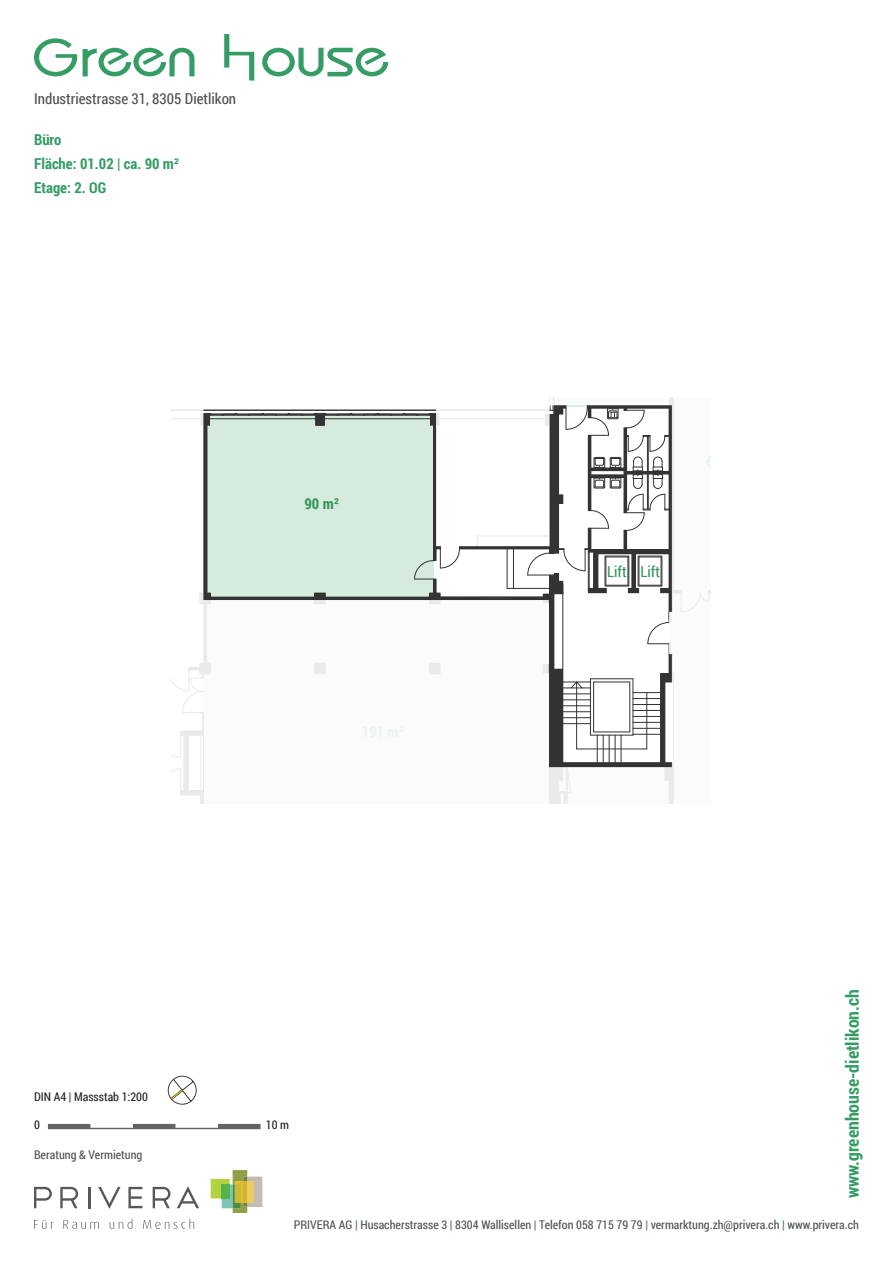
<style>
.page{position:relative;width:893px;height:1263px;background:#fff}
.page>*{position:absolute;margin:0;border:0;box-sizing:border-box;transform-origin:0 0}
.t1{font:700 18px "Roboto Condensed";color:#349c64}
.t2{font:700 15px/24px "Roboto Condensed";color:#349c64}
.t3{font:15px "Roboto Condensed";color:#4d5152}
.t4{font:15px "Roboto Condensed";color:#33965a}
.t5{font:700 15px "Roboto Condensed";color:#33965a}
.t6{font:12px "Roboto Condensed";color:#4d5152}
.t7{font:12px "Roboto Condensed";color:#231f20}
.s1{font-weight:700;color:#44863e}
</style>
<div class="page">
<svg style="left:170px;top:397px;width:541px;height:407px"></svg>
<svg style="left:34px;top:38px;width:43px;height:38px"></svg>
<svg style="left:83px;top:48px;width:112px;height:28px"></svg>
<svg style="left:224px;top:34px;width:30px;height:47px"></svg>
<svg style="left:262px;top:48px;width:126px;height:28px"></svg>
<svg style="left:168px;top:1075px;width:29px;height:30px"></svg>
<svg style="left:48px;top:1124px;width:213px;height:5px"></svg>
<svg style="left:211px;top:1170px;width:51px;height:43px"></svg>
<hr style="left:243px;top:1181px;width:4px;height:22px;background:#d2b632">
<div style="left:235px;top:1184px;width:6px;height:19px;background:#cbba34"></div>
<svg style="left:34px;top:1187px;width:18px;height:21px"></svg>
<svg style="left:60px;top:1187px;width:18px;height:21px"></svg>
<hr style="left:88px;top:1187px;width:2px;height:21px;background:#57585a">
<svg style="left:98px;top:1187px;width:23px;height:22px"></svg>
<svg style="left:128px;top:1187px;width:14px;height:21px"></svg>
<svg style="left:177px;top:1186px;width:22px;height:22px"></svg>
<svg style="left:153px;top:1187px;width:17px;height:21px"></svg>
<svg style="left:34px;top:1220px;width:20px;height:9px"></svg>
<svg style="left:63px;top:1220px;width:36px;height:9px"></svg>
<svg style="left:110px;top:1219px;width:22px;height:10px"></svg>
<svg style="left:143px;top:1219px;width:51px;height:10px"></svg>
<p class="t3" style="left:34px;top:88px;width:204px">Industriestrasse 31, 8305 Dietlikon</p>
<p class="t2" style="left:34px;top:127px;width:147px">Büro<br>Fläche: 01.02 | ca. 90 m²<br>Etage: 2. OG</p>
<p class="t5" style="left:304px;top:493px;width:36px">90 m²</p>
<p class="t7" style="left:34px;top:1088px;width:115px">DIN A4 | Massstab 1:200</p>
<p class="t7" style="left:34px;top:1116px;width:7px">0</p>
<p class="t7" style="left:266px;top:1116px;width:25px">10 m</p>
<p class="t6" style="left:34px;top:1146px;width:110px">Beratung &amp; Vermietung</p>
<p class="t4" style="left:607px;top:561px;width:21px">Lift</p>
<p class="t4" style="left:640px;top:561px;width:21px">Lift</p>
<h1 class="t1" style="left:840px;top:1198px;width:211px;rotate:-90deg">www.greenhouse-dietlikon.ch</h1>
<p class="t6" style="left:294px;top:1216px;width:567px">PRIVERA AG <span class="s1">|</span> Husacherstrasse 3 <span class="s1">|</span> 8304 Wallisellen <span class="s1">|</span> Telefon 058 715 79 79 <span class="s1">|</span> vermarktung.zh@privera.ch <span class="s1">|</span> www.privera.ch</p>
</div>
